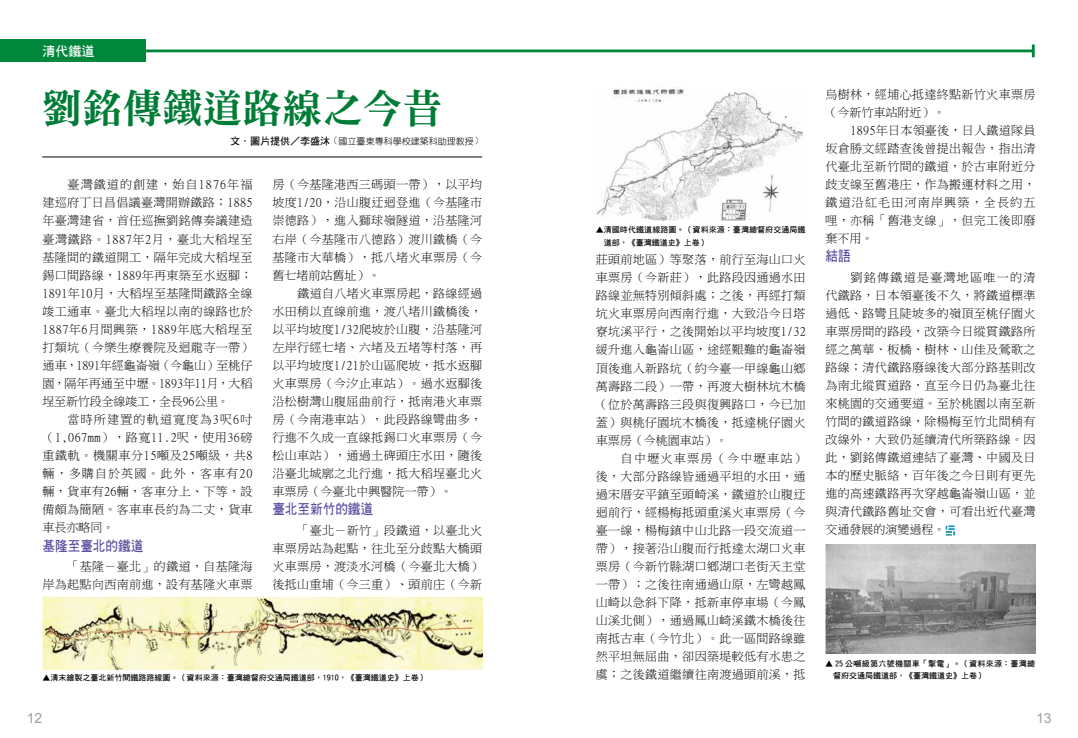
<style>
.page{position:relative;width:1078px;height:738px;background:#fff}
.page>*{position:absolute;margin:0;border:0;box-sizing:border-box;transform-origin:0 0}
.t1{font:40px "DFN Ming W9 WIN BF";color:#007c36}
.t2{font:14px "DF Hei W7 WIN BF";color:#584c9d;scale:.9 1}
.t3{font:14px "Arial";color:#9fa0a0}
.t4{font:13px "DF Hei W7 WIN BF";color:#fff}
.t5{font:12px/18px "Ming Li U";letter-spacing:.03em;color:#000;text-align:justify}
.t6{font:9px "DF Yuan W3 WIN BF";color:#000}
.t7{font:8px/12px "DF Hei W7 WIN BF";color:#000}
.t8{font:8px/12px "DF Hei W7 WIN BF";letter-spacing:.04em;color:#000}
.s1{font-family:"DF Hei W7 WIN BF";font-size:10px}
.s2{font-size:8.5px}
</style>
<div class="page">
<hr style="left:136px;top:49px;width:897px;height:3px;background:#00873c">
<svg style="left:1031px;top:44px;width:3px;height:13px"></svg>
<div style="left:0;top:40px;width:145px;height:22px;background:#00873c"></div>
<hr style="left:42px;top:157px;width:440px;height:1px;background:#000">
<svg style="left:945px;top:525px;width:9px;height:10px"></svg>
<img style="left:42px;top:596px;width:440px;height:72px">
<img style="left:597px;top:88px;width:206px;height:133px">
<img style="left:825px;top:544px;width:210px;height:108px">
<p class="t4" style="left:43px;top:44px;width:53px">清代鐵道</p>
<h1 class="t1" style="left:42px;top:88px;width:401px">劉銘傳鐵道路線之今昔</h1>
<p class="t6" style="left:230px;top:136px;width:253px"><span class="s1">文．圖片提供／李盛沐</span><span class="s2">（</span>國立臺東專科學校建築科助理教授<span class="s2">）</span></p>
<p class="t5" style="left:42px;top:176px;width:212px;text-indent:25px">臺灣鐵道的創建，始自1876年福建巡府丁日昌倡議臺灣開辦鐵路；1885年臺灣建省，首任巡撫劉銘傳奏議建造臺灣鐵路。1887年2月，臺北大稻埕至基隆間的鐵道開工，隔年完成大稻埕至錫口間路線，1889年再東築至水返腳；1891年10月，大稻埕至基隆間鐵路全線竣工通車。臺北大稻埕以南的線路也於1887年6月間興築，1889年底大稻埕至打類坑（今樂生療養院及迴龍寺一帶）通車，1891年經龜崙嶺（今龜山）至桃仔園，隔年再通至中壢。1893年11月，大稻埕至新竹段全線竣工，全長96公里。</p>
<p class="t5" style="left:43px;top:410px;width:211px;text-indent:25px">當時所建置的軌道寬度為3呎6吋（1,067mm），路寬11.2呎，使用36磅重鐵軌。機關車分15噸及25噸級，共8輛，多購自於英國。此外，客車有20輛，貨車有26輛，客車分上、下等，設備頗為簡陋。客車車長約為二丈，貨車車長亦略同。</p>
<p class="t2" style="left:43px;top:538px;width:114px">基隆至臺北的鐵道</p>
<p class="t5" style="left:43px;top:557px;width:211px;text-align:right">「基隆－臺北」的鐵道，自基隆海<br>岸為起點向西南前進，設有基隆火車票</p>
<p class="t5" style="left:272px;top:176px;width:211px">房（今基隆港西三碼頭一帶），以平均坡度1/20，沿山腹迂迴登進（今基隆市崇德路），進入獅球嶺隧道，沿基隆河右岸（今基隆市八德路）渡川鐵橋（今基隆市大華橋），抵八堵火車票房（今舊七堵前站舊址）。</p>
<p class="t5" style="left:272px;top:284px;width:211px;text-indent:25px">鐵道自八堵火車票房起，路線經過水田稍以直線前進，渡八堵川鐵橋後，以平均坡度1/32爬坡於山腹，沿基隆河左岸行經七堵、六堵及五堵等村落，再以平均坡度1/21於山區爬坡，抵水返腳火車票房（今汐止車站）。過水返腳後沿松樹灣山腹屈曲前行，抵南港火車票房（今南港車站），此段路線彎曲多，行進不久成一直線抵錫口火車票房（今松山車站），通過土碑頭庄水田，隨後沿臺北城廓之北行進，抵大稻埕臺北火車票房（今臺北中興醫院一帶）。</p>
<p class="t2" style="left:272px;top:502px;width:114px">臺北至新竹的鐵道</p>
<p class="t5" style="left:272px;top:521px;width:211px;text-indent:25px">「臺北－新竹」段鐵道，以臺北火車票房站為起點，往北至分歧點大橋頭火車票房，渡淡水河橋（今臺北大橋）後抵山重埔（今三重）、頭前庄（今新</p>
<p class="t7" style="left:43px;top:670px;width:386px">▲清末繪製之臺北新竹間鐵路路線圖。（資料來源：臺灣總督府交通局鐵道部，1910，《臺灣鐵道史》上卷）</p>
<p class="t7" style="left:603px;top:224px;width:203px;text-indent:-8px">▲清國時代鐵道線路圖。（資料來源：臺灣總督府交通局鐵道部，《臺灣鐵道史》上卷）</p>
<p class="t5" style="left:595px;top:250px;width:211px">莊頭前地區）等聚落，前行至海山口火車票房（今新莊），此路段因通過水田路線並無特別傾斜處；之後，再經打類坑火車票房向西南行進，大致沿今日塔寮坑溪平行，之後開始以平均坡度1/32緩升進入龜崙山區，途經艱難的龜崙嶺頂後進入新路坑（約今臺一甲線龜山鄉萬壽路二段）一帶，再渡大樹林坑木橋（位於萬壽路三段與復興路口，今已加蓋）與桃仔園坑木橋後，抵達桃仔園火車票房（今桃園車站）。</p>
<p class="t5" style="left:595px;top:448px;width:211px;text-indent:25px">自中壢火車票房（今中壢車站）後，大部分路線皆通過平坦的水田，通過宋厝安平鎮至頭崎溪，鐵道於山腹迂迴前行，經楊梅抵頭重溪火車票房（今臺一線，楊梅鎮中山北路一段交流道一帶），接著沿山腹而行抵達太湖口火車票房（今新竹縣湖口鄉湖口老街天主堂一帶）；之後往南通過山原，左彎越鳳山崎以急斜下降，抵新車停車場（今鳳山溪北側），通過鳳山崎溪鐵木橋後往南抵古車（今竹北）。此一區間路線雖然平坦無屈曲，卻因築堤較低有水患之虞；之後鐵道繼續往南渡過頭前溪，抵</p>
<p class="t5" style="left:825px;top:85px;width:211px">烏樹林，經埔心抵達終點新竹火車票房（今新竹車站附近）。</p>
<p class="t5" style="left:825px;top:121px;width:211px;text-indent:25px">1895年日本領臺後，日人鐵道隊員坂倉勝文經踏查後曾提出報告，指出清代臺北至新竹間的鐵道，於古車附近分歧支線至舊港庄，作為搬運材料之用，鐵道沿紅毛田河南岸興築，全長約五哩，亦稱「舊港支線」，但完工後即廢棄不用。</p>
<p class="t2" style="left:825px;top:249px;width:30px">結語</p>
<p class="t5" style="left:825px;top:268px;width:211px;text-indent:25px">劉銘傳鐵道是臺灣地區唯一的清代鐵路，日本領臺後不久，將鐵道標準過低、路彎且陡坡多的嶺頂至桃仔園火車票房間的路段，改築今日縱貫鐵路所經之萬華、板橋、樹林、山佳及鶯歌之路線；清代鐵路廢線後大部分路基則改為南北縱貫道路，直至今日仍為臺北往來桃園的交通要道。至於桃園以南至新竹間的鐵道路線，除楊梅至竹北間稍有改線外，大致仍延續清代所築路線。因此，劉銘傳鐵道連結了臺灣、中國及日本的歷史脈絡，百年後之今日則有更先進的高速鐵路再次穿越龜崙嶺山區，並與清代鐵路舊址交會，可看出近代臺灣交通發展的演變過程。</p>
<p class="t8" style="left:833px;top:657px;width:203px;text-indent:-8px">▲ 25 公噸級第六號機關車「掣電」。（資料來源：臺灣總督府交通局鐵道部，《臺灣鐵道史》上卷）</p>
<p class="t3" style="left:27px;top:708px;width:17px">12</p>
<p class="t3" style="left:1035px;top:708px;width:17px">13</p>
</div>
